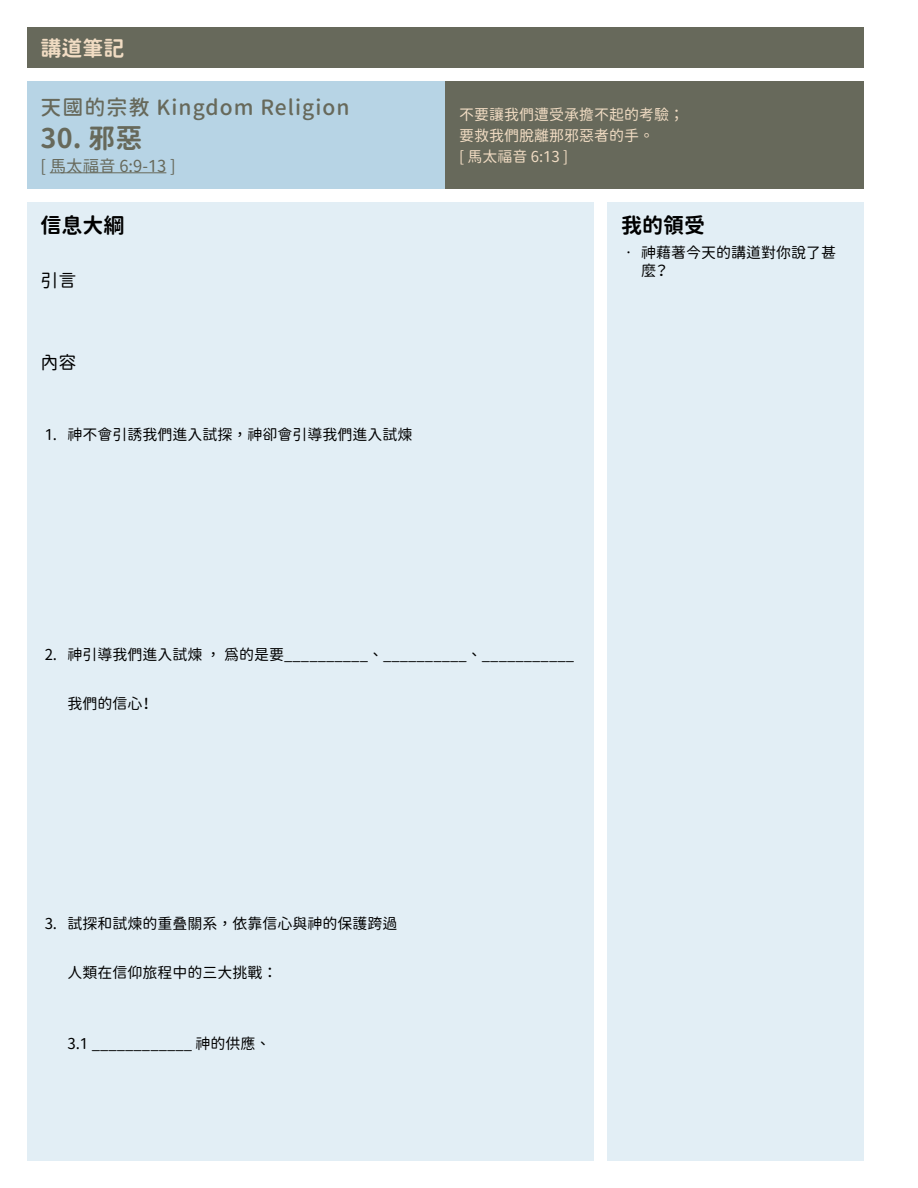
<style>
.page{position:relative;width:918px;height:1188px;background:#fff}
.page>*{position:absolute;margin:0;border:0;box-sizing:border-box;transform-origin:0 0}
.t1{font:27px "Gen Sen Rounded TW B";color:#67695b}
.t2{font:21px "Gen Sen Rounded TW M";letter-spacing:.05em;color:#67695b}
.t3{font:21px "Gen Sen Rounded TW B";color:#000}
.t4{font:21px "Gen Sen Rounded TW B";color:#f1dcc3}
.t5{font:18px "Gen Sen Rounded TW R";color:#000}
.t6{font:16.5px "Gen Sen Rounded TW R";color:#67695b}
.t7{font:15px/18px "Gen Sen Rounded TW R";color:#000}
.t8{font:15px/21px "Gen Sen Rounded TW R";color:#f1dcc3}
</style>
<div class="page">
<div style="left:27px;top:27px;width:837px;height:41px;background:#67695b"></div>
<div style="left:27px;top:81px;width:419px;height:108px;background:#b7d4e5"></div>
<hr style="left:50px;top:172px;width:116px;height:1px;background:#67695b">
<div style="left:446px;top:81px;width:418px;height:108px;background:#67695b"></div>
<div style="left:608px;top:202px;width:256px;height:959px;background:#e2eef5"></div>
<div style="left:27px;top:202px;width:567px;height:959px;background:#e2eef5"></div>
<h2 class="t4" style="left:40px;top:36px;width:85px">講道筆記</h2>
<h2 class="t2" style="left:40px;top:96px;width:311px">天國的宗教 Kingdom Religion</h2>
<h1 class="t1" style="left:40px;top:122px;width:104px">30. 邪惡</h1>
<p class="t6" style="left:40px;top:156px;width:137px">[ 馬太福音 6:9-13 ]</p>
<h2 class="t3" style="left:40px;top:213px;width:85px">信息大綱</h2>
<p class="t5" style="left:40px;top:270px;width:37px">引言</p>
<p class="t5" style="left:40px;top:352px;width:37px">內容</p>
<p class="t7" style="left:45px;top:426px;width:369px">1. 神不會引誘我們進入試探，神卻會引導我們進入試煉</p>
<p class="t8" style="left:459px;top:104px;width:226px">不要讓我們遭受承擔不起的考驗；要救我們脫離那邪惡者的手。<br>[ 馬太福音 6:13 ]</p>
<h2 class="t3" style="left:621px;top:213px;width:85px">我的領受</h2>
<p class="t7" style="left:641px;top:243px;width:196px;text-indent:-20px">• 神藉著今天的講道對你說了甚麼？</p>
<p class="t7" style="left:45px;top:645px;width:531px">2. 神引導我們進入試煉 ， 為的是要__________、__________、___________</p>
<p class="t7" style="left:68px;top:695px;width:88px">我們的信心！</p>
<p class="t7" style="left:45px;top:915px;width:354px">3. 試探和試煉的重叠關系，依靠信心與神的保護跨過</p>
<p class="t7" style="left:68px;top:964px;width:211px">人類在信仰旅程中的三大挑戰：</p>
<p class="t7" style="left:68px;top:1035px;width:205px">3.1 ____________ 神的供應、</p>
</div>
